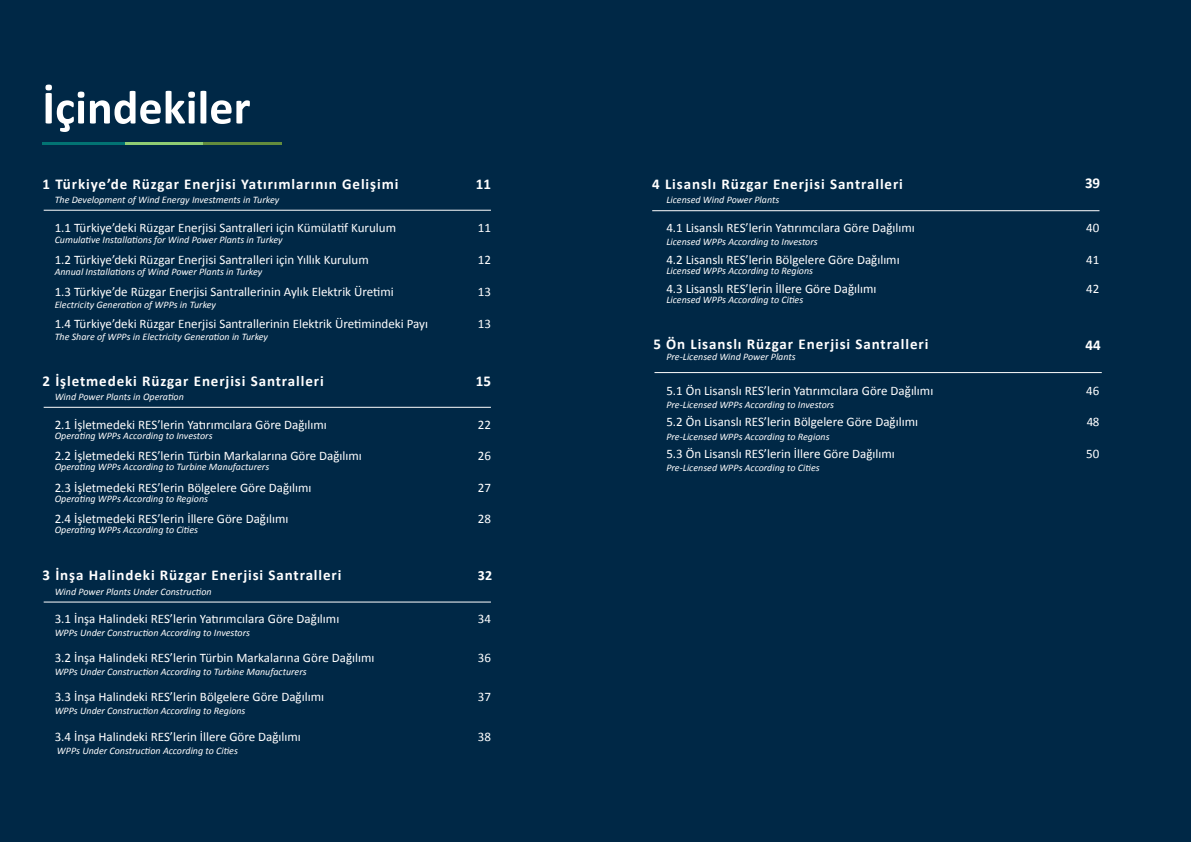
<style>
.page{position:relative;width:1191px;height:842px;background:#002846}
.page>*{position:absolute;margin:0;border:0;box-sizing:border-box;transform-origin:0 0}
.t1{font:700 15px "Calibri";letter-spacing:.06em;color:#fff}
.t2{font:700 14px "Calibri";color:#fff}
.t3{font:13px "Calibri";color:#fff}
.t4{font:italic 10px "Calibri";color:#fff}
</style>
<div class="page">
<svg style="left:45px;top:85px;width:205px;height:47px"></svg>
<hr style="left:124px;top:143px;width:79px;height:2px;background:#8fcc73">
<hr style="left:203px;top:143px;width:79px;height:2px;background:#638c3d">
<hr style="left:42px;top:143px;width:82px;height:2px;background:#027373">
<hr style="left:125px;top:142px;width:78px;height:2px;background:#8fcc73">
<hr style="left:203px;top:142px;width:79px;height:2px;background:#638c3d">
<hr style="left:43px;top:142px;width:82px;height:2px;background:#027373">
<hr style="left:44px;top:210px;width:447px;height:1px;background:#fff">
<hr style="left:44px;top:407px;width:447px;height:1px;background:#fff">
<hr style="left:44px;top:602px;width:447px;height:1px;background:#fff">
<hr style="left:652px;top:210px;width:447px;height:1px;background:#fff">
<hr style="left:654px;top:372px;width:447px;height:1px;background:#fff">
<p class="t1" style="left:43px;top:174px;width:357px">1 Türkiye’de Rüzgar Enerjisi Yatırımlarının Gelişimi</p>
<p class="t4" style="left:55px;top:193px;width:226px">The Development of Wind Energy Investments in Turkey</p>
<p class="t1" style="left:476px;top:174px;width:17px">11</p>
<p class="t3" style="left:55px;top:220px;width:343px">1.1 Türkiye’deki Rüzgar Enerjisi Santralleri için Kümülatif Kurulum</p>
<p class="t3" style="left:478px;top:220px;width:15px">11</p>
<p class="t4" style="left:55px;top:233px;width:229px">Cumulative Installations for Wind Power Plants in Turkey</p>
<p class="t3" style="left:55px;top:251px;width:315px">1.2 Türkiye’deki Rüzgar Enerjisi Santralleri için Yıllık Kurulum</p>
<p class="t3" style="left:478px;top:251px;width:15px">12</p>
<p class="t4" style="left:55px;top:266px;width:209px">Annual Installations of Wind Power Plants in Turkey</p>
<p class="t3" style="left:55px;top:284px;width:341px">1.3 Türkiye’de Rüzgar Enerjisi Santrallerinin Aylık Elektrik Üretimi</p>
<p class="t3" style="left:478px;top:284px;width:15px">13</p>
<p class="t4" style="left:55px;top:298px;width:163px">Electricity Generation of WPPs in Turkey</p>
<p class="t3" style="left:55px;top:316px;width:375px">1.4 Türkiye’deki Rüzgar Enerjisi Santrallerinin Elektrik Üretimindeki Payı</p>
<p class="t3" style="left:478px;top:316px;width:15px">13</p>
<p class="t4" style="left:55px;top:330px;width:215px">The Share of WPPs in Electricity Generation in Turkey</p>
<p class="t1" style="left:43px;top:371px;width:283px">2 İşletmedeki Rüzgar Enerjisi Santralleri</p>
<p class="t4" style="left:55px;top:390px;width:131px">Wind Power Plants in Operation</p>
<p class="t1" style="left:476px;top:371px;width:17px">15</p>
<p class="t3" style="left:55px;top:416px;width:273px">2.1 İşletmedeki RES’lerin Yatırımcılara Göre Dağılımı</p>
<p class="t3" style="left:478px;top:416px;width:15px">22</p>
<p class="t4" style="left:55px;top:429px;width:159px">Operating WPPs According to Investors</p>
<p class="t3" style="left:55px;top:448px;width:309px">2.2 İşletmedeki RES’lerin Türbin Markalarına Göre Dağılımı</p>
<p class="t3" style="left:478px;top:448px;width:15px">26</p>
<p class="t4" style="left:55px;top:461px;width:216px">Operating WPPs According to Turbine Manufacturers</p>
<p class="t3" style="left:55px;top:479px;width:258px">2.3 İşletmedeki RES’lerin Bölgelere Göre Dağılımı</p>
<p class="t3" style="left:478px;top:479px;width:15px">27</p>
<p class="t4" style="left:55px;top:492px;width:155px">Operating WPPs According to Regions</p>
<p class="t3" style="left:55px;top:510px;width:235px">2.4 İşletmedeki RES’lerin İllere Göre Dağılımı</p>
<p class="t3" style="left:478px;top:510px;width:15px">28</p>
<p class="t4" style="left:55px;top:523px;width:145px">Operating WPPs According to Cities</p>
<p class="t1" style="left:43px;top:565px;width:300px">3 İnşa Halindeki Rüzgar Enerjisi Santralleri</p>
<p class="t4" style="left:55px;top:586px;width:158px">Wind Power Plants Under Construction</p>
<p class="t2" style="left:478px;top:567px;width:16px">32</p>
<p class="t3" style="left:55px;top:610px;width:286px">3.1 İnşa Halindeki RES’lerin Yatırımcılara Göre Dağılımı</p>
<p class="t3" style="left:478px;top:610px;width:15px">34</p>
<p class="t4" style="left:55px;top:626px;width:197px">WPPs Under Construction According to Investors</p>
<p class="t3" style="left:55px;top:650px;width:321px">3.2 İnşa Halindeki RES’lerin Türbin Markalarına Göre Dağılımı</p>
<p class="t3" style="left:478px;top:650px;width:15px">36</p>
<p class="t4" style="left:55px;top:666px;width:253px">WPPs Under Construction According to Turbine Manufacturers</p>
<p class="t3" style="left:55px;top:689px;width:271px">3.3 İnşa Halindeki RES’lerin Bölgelere Göre Dağılımı</p>
<p class="t3" style="left:478px;top:689px;width:15px">37</p>
<p class="t4" style="left:55px;top:705px;width:192px">WPPs Under Construction According to Regions</p>
<p class="t3" style="left:55px;top:728px;width:248px">3.4 İnşa Halindeki RES’lerin İllere Göre Dağılımı</p>
<p class="t3" style="left:478px;top:728px;width:15px">38</p>
<p class="t4" style="left:57px;top:744px;width:182px">WPPs Under Construction According to Cities</p>
<p class="t1" style="left:652px;top:174px;width:252px">4 Lisanslı Rüzgar Enerjisi Santralleri</p>
<p class="t4" style="left:666px;top:193px;width:114px">Licensed Wind Power Plants</p>
<p class="t1" style="left:1085px;top:174px;width:17px">39</p>
<p class="t3" style="left:666px;top:220px;width:250px">4.1 Lisanslı RES’lerin Yatırımcılara Göre Dağılımı</p>
<p class="t3" style="left:1086px;top:220px;width:15px">40</p>
<p class="t4" style="left:666px;top:235px;width:153px">Licensed WPPs According to Investors</p>
<p class="t3" style="left:666px;top:251px;width:235px">4.2 Lisanslı RES’lerin Bölgelere Göre Dağılımı</p>
<p class="t3" style="left:1086px;top:251px;width:15px">41</p>
<p class="t4" style="left:666px;top:264px;width:148px">Licensed WPPs According to Regions</p>
<p class="t3" style="left:666px;top:280px;width:212px">4.3 Lisanslı RES’lerin İllere Göre Dağılımı</p>
<p class="t3" style="left:1086px;top:280px;width:15px">42</p>
<p class="t4" style="left:666px;top:293px;width:138px">Licensed WPPs According to Cities</p>
<p class="t1" style="left:653px;top:334px;width:276px">5 Ön Lisanslı Rüzgar Enerjisi Santralleri</p>
<p class="t4" style="left:666px;top:351px;width:131px">Pre-Licensed Wind Power Plants</p>
<p class="t1" style="left:1085px;top:336px;width:17px">44</p>
<p class="t3" style="left:666px;top:382px;width:268px">5.1 Ön Lisanslı RES’lerin Yatırımcılara Göre Dağılımı</p>
<p class="t3" style="left:1086px;top:382px;width:15px">46</p>
<p class="t4" style="left:666px;top:398px;width:169px">Pre-Licensed WPPs According to Investors</p>
<p class="t3" style="left:666px;top:414px;width:253px">5.2 Ön Lisanslı RES’lerin Bölgelere Göre Dağılımı</p>
<p class="t3" style="left:1086px;top:414px;width:14px">48</p>
<p class="t4" style="left:666px;top:430px;width:165px">Pre-Licensed WPPs According to Regions</p>
<p class="t3" style="left:666px;top:446px;width:230px">5.3 Ön Lisanslı RES’lerin İllere Göre Dağılımı</p>
<p class="t3" style="left:1086px;top:446px;width:15px">50</p>
<p class="t4" style="left:666px;top:462px;width:155px">Pre-Licensed WPPs According to Cities</p>
</div>
